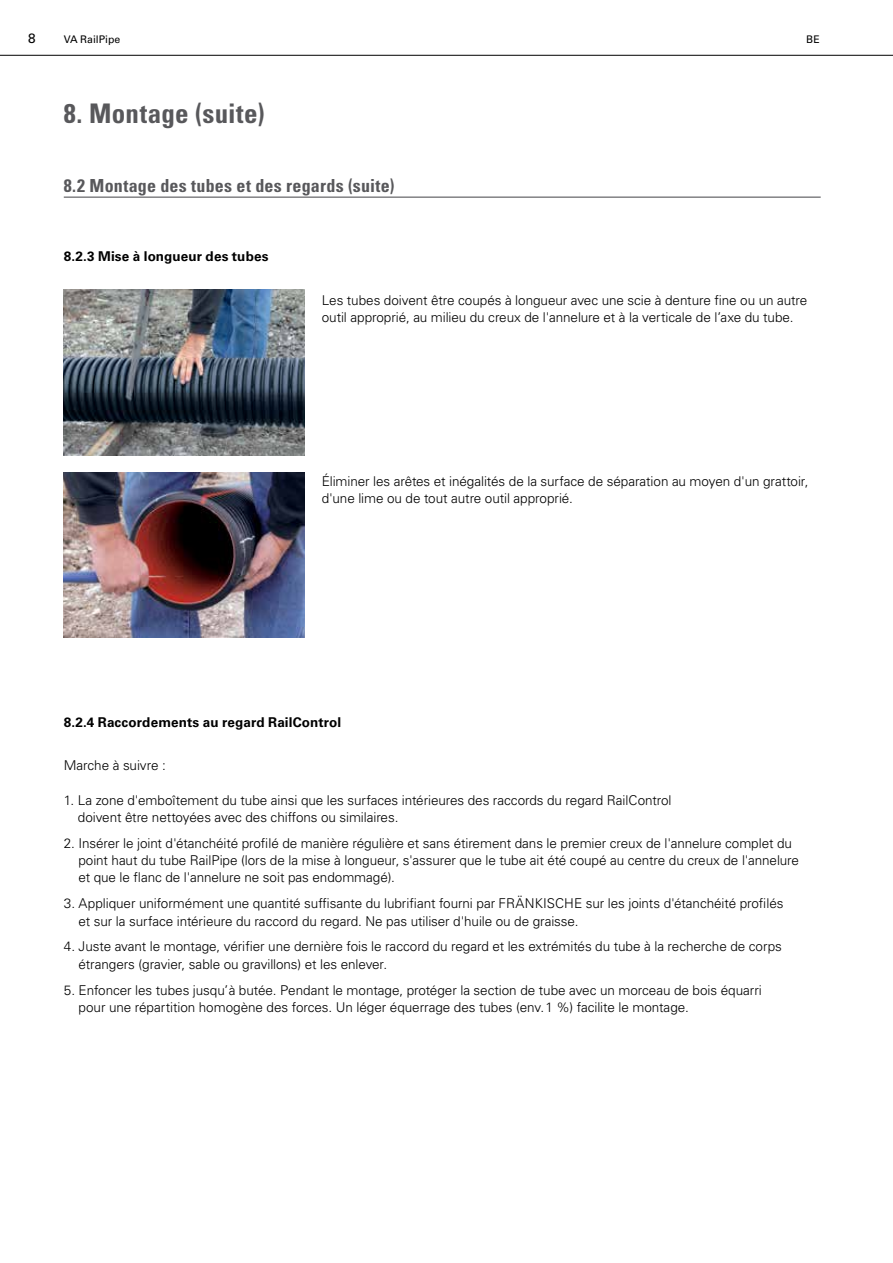
<style>
.page{position:relative;width:893px;height:1263px;background:#fff}
.page>*{position:absolute;margin:0;border:0;box-sizing:border-box;transform-origin:0 0}
.t1{font:700 condensed 27px "Univers LT Pro";letter-spacing:.01em;color:#58585b}
.t2{font:700 condensed 18px "Univers LT Pro";letter-spacing:.015em;color:#58585b}
.t3{font:300 13.5px/17.2px "Univers LT Pro 45";letter-spacing:-.005em;color:#000}
.t4{font:700 13.5px "Univers LT Pro 65";letter-spacing:.01em;color:#000}
.t5{font:13.5px "Univers LT Pro 55 Roman";color:#000}
.t6{font:10.5px "Univers LT Pro 55 Roman";letter-spacing:-.005em;color:#000}
</style>
<div class="page">
<img style="left:64px;top:290px;width:241px;height:165px">
<img style="left:64px;top:473px;width:241px;height:165px">
<hr style="left:64px;top:197px;width:757px;height:1px;background:#58585b">
<hr style="left:0;top:55px;width:893px;height:1px;background:#000">
<p class="t5" style="left:28px;top:29px;width:9px">8</p>
<p class="t6" style="left:64px;top:32px;width:58px">VA RailPipe</p>
<p class="t6" style="left:806px;top:32px;width:15px">BE</p>
<h1 class="t1" style="left:64px;top:97px;width:202px">8. Montage (suite)</h1>
<h2 class="t2" style="left:64px;top:175px;width:332px">8.2 Montage des tubes et des regards (suite)</h2>
<p class="t4" style="left:64px;top:247px;width:206px">8.2.3 Mise à longueur des tubes</p>
<p class="t3" style="left:322px;top:291px;width:487px">Les tubes doivent être coupés à longueur avec une scie à denture fine ou un autre outil approprié, au milieu du creux de l'annelure et à la verticale de l’axe du tube.</p>
<p class="t3" style="left:322px;top:472px;width:488px">Éliminer les arêtes et inégalités de la surface de séparation au moyen d'un grattoir, d'une lime ou de tout autre outil approprié.</p>
<p class="t4" style="left:64px;top:713px;width:279px">8.2.4 Raccordements au regard RailControl</p>
<p class="t3" style="left:64px;top:756px;width:103px">Marche à suivre :</p>
<p class="t3" style="left:78px;top:791px;width:595px;text-indent:-14px">1. La zone d'emboîtement du tube ainsi que les surfaces intérieures des raccords du regard RailControl doivent être nettoyées avec des chiffons ou similaires.</p>
<p class="t3" style="left:78px;top:834px;width:722px;text-indent:-15px">2. Insérer le joint d'étanchéité profilé de manière régulière et sans étirement dans le premier creux de l'annelure complet du point haut du tube RailPipe (lors de la mise à longueur, s'assurer que le tube ait été coupé au centre du creux de l'annelure et que le flanc de l'annelure ne soit pas endommagé).</p>
<p class="t3" style="left:79px;top:894px;width:706px;text-indent:-15px">3. Appliquer uniformément une quantité suffisante du lubrifiant fourni par FRÄNKISCHE sur les joints d'étanchéité profilés et sur la surface intérieure du raccord du regard. Ne pas utiliser d'huile ou de graisse.</p>
<p class="t3" style="left:79px;top:938px;width:705px;text-indent:-15px">4. Juste avant le montage, vérifier une dernière fois le raccord du regard et les extrémités du tube à la recherche de corps étrangers (gravier, sable ou gravillons) et les enlever.</p>
<p class="t3" style="left:79px;top:981px;width:685px;text-indent:-15px">5. Enfoncer les tubes jusqu’à butée. Pendant le montage, protéger la section de tube avec un morceau de bois équarri pour une répartition homogène des forces. Un léger équerrage des tubes (env.1 %) facilite le montage.</p>
</div>
